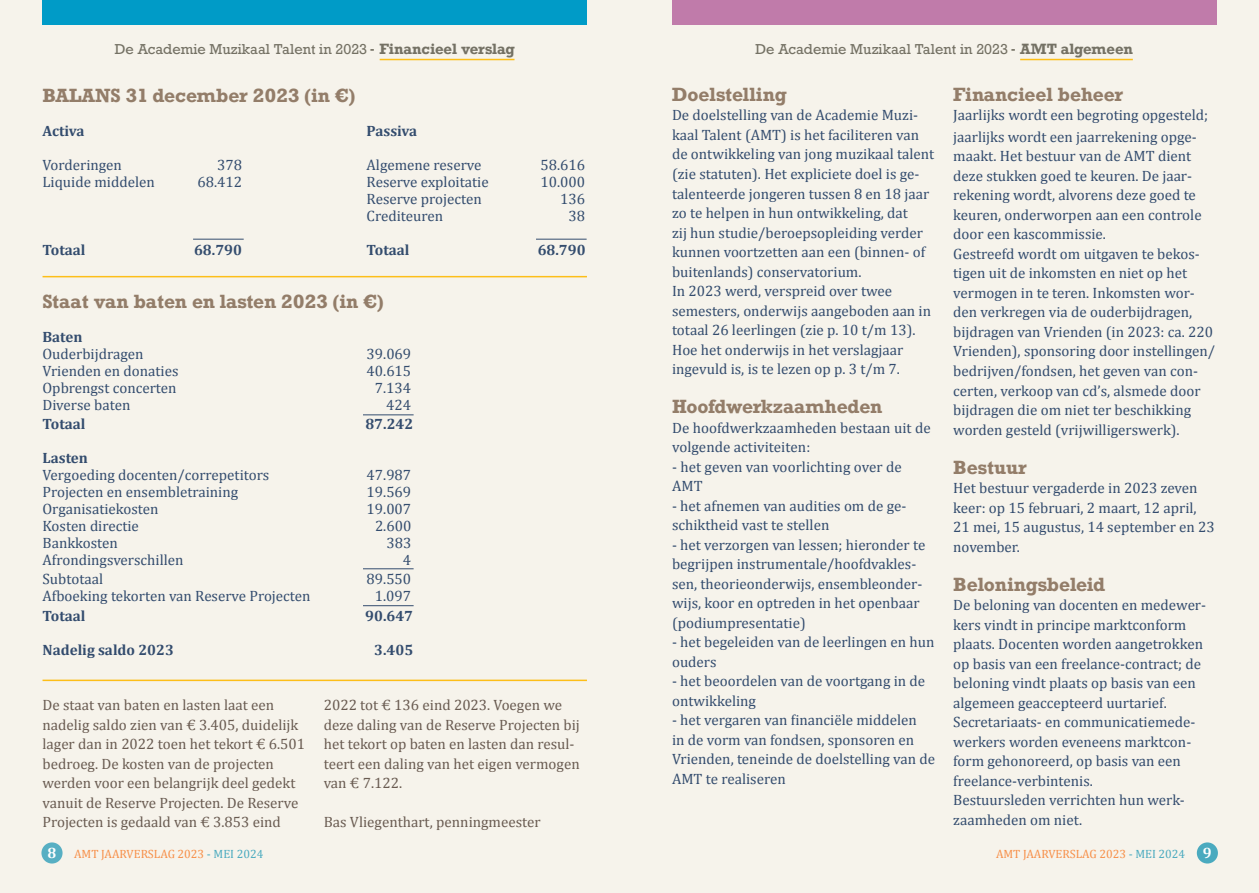
<style>
.page{position:relative;width:1259px;height:893px;background:#f6f3eb}
.page>*{position:absolute;margin:0;border:0;box-sizing:border-box;transform-origin:0 0}
.t1{font:700 18px "Rockwell";color:#937d69}
.t2{font:15px/19.5px "Cambria";color:#334c6e}
.t3{font:15px/19.5px "Cambria";color:#695b51}
.t4{font:700 15px "Cambria";color:#334c6e}
.t5{font:13.5px "Rockwell";color:#747164}
.t6{font:12px "Cambria";color:#f68f48}
.s1{font-family:"Cambria";font-weight:700;font-size:15px}
.s2{font-weight:700;font-size:14.1px}
.s3{font-weight:700;font-size:15px;color:#fff}
.s4{color:#4aaabf}
</style>
<div class="page">
<div style="left:1196px;top:842px;width:22px;height:21px;background:#4aaabf;border-radius:50%"></div>
<div style="left:41px;top:842px;width:22px;height:21px;background:#57afc3;border-radius:50%"></div>
<div style="left:43px;top:0;width:544px;height:24px;background:#009bc7"></div>
<div style="left:672px;top:0;width:544px;height:24px;background:#c07baa"></div>
<hr style="left:43px;top:276px;width:544px;height:1px;background:#fdbe18">
<hr style="left:1020px;top:59px;width:112px;height:1px;background:#fdbe18">
<hr style="left:380px;top:59px;width:134px;height:1px;background:#fdbe18">
<hr style="left:43px;top:680px;width:544px;height:1px;background:#fdbe18">
<hr style="left:363px;top:605px;width:50px;height:1px;background:#334c6e">
<hr style="left:363px;top:568px;width:50px;height:1px;background:#334c6e">
<hr style="left:363px;top:414px;width:50px;height:1px;background:#334c6e">
<hr style="left:193px;top:239px;width:51px;height:1px;background:#334c6e">
<hr style="left:536px;top:239px;width:50px;height:1px;background:#334c6e">
<p class="t5" style="left:115px;top:41px;width:401px">De Academie Muzikaal Talent in 2023 <span class="s1">-</span> <span class="s2">Financieel verslag</span></p>
<p class="t1" style="left:43px;top:84px;width:314px">BALANS 31 december 2023 (in €)</p>
<p class="t4" style="left:43px;top:120px;width:44px">Activa</p>
<p class="t4" style="left:367px;top:120px;width:52px">Passiva</p>
<p class="t2" style="left:43px;top:155px;width:81px">Vorderingen</p>
<p class="t2" style="left:217px;top:155px;width:26px">378</p>
<p class="t2" style="left:367px;top:155px;width:116px">Algemene reserve</p>
<p class="t2" style="left:540px;top:155px;width:46px">58.616</p>
<p class="t2" style="left:43px;top:172px;width:114px">Liquide middelen</p>
<p class="t2" style="left:197px;top:172px;width:46px">68.412</p>
<p class="t2" style="left:367px;top:172px;width:124px">Reserve exploitatie</p>
<p class="t2" style="left:540px;top:172px;width:46px">10.000</p>
<p class="t2" style="left:367px;top:189px;width:117px">Reserve projecten</p>
<p class="t2" style="left:560px;top:189px;width:26px">136</p>
<p class="t2" style="left:367px;top:206px;width:78px">Crediteuren</p>
<p class="t2" style="left:568px;top:206px;width:18px">38</p>
<p class="t4" style="left:43px;top:239px;width:44px">Totaal</p>
<p class="t4" style="left:194px;top:239px;width:49px">68.790</p>
<p class="t4" style="left:367px;top:239px;width:44px">Totaal</p>
<p class="t4" style="left:538px;top:239px;width:49px">68.790</p>
<p class="t1" style="left:43px;top:290px;width:343px">Staat van baten en lasten 2023 (in €)</p>
<p class="t4" style="left:43px;top:326px;width:42px">Baten</p>
<p class="t2" style="left:43px;top:344px;width:102px">Ouderbijdragen</p>
<p class="t2" style="left:367px;top:344px;width:46px">39.069</p>
<p class="t2" style="left:43px;top:361px;width:137px">Vrienden en donaties</p>
<p class="t2" style="left:367px;top:361px;width:46px">40.615</p>
<p class="t2" style="left:43px;top:378px;width:135px">Opbrengst concerten</p>
<p class="t2" style="left:375px;top:378px;width:38px">7.134</p>
<p class="t2" style="left:43px;top:395px;width:89px">Diverse baten</p>
<p class="t2" style="left:386px;top:395px;width:26px">424</p>
<p class="t4" style="left:43px;top:413px;width:44px">Totaal</p>
<p class="t4" style="left:365px;top:413px;width:49px">87.242</p>
<p class="t4" style="left:43px;top:447px;width:47px">Lasten</p>
<p class="t2" style="left:43px;top:465px;width:228px">Vergoeding docenten/correpetitors</p>
<p class="t2" style="left:367px;top:465px;width:46px">47.987</p>
<p class="t2" style="left:43px;top:482px;width:197px">Projecten en ensembletraining</p>
<p class="t2" style="left:367px;top:482px;width:46px">19.569</p>
<p class="t2" style="left:43px;top:499px;width:118px">Organisatiekosten</p>
<p class="t2" style="left:367px;top:499px;width:46px">19.007</p>
<p class="t2" style="left:43px;top:516px;width:98px">Kosten directie</p>
<p class="t2" style="left:375px;top:516px;width:38px">2.600</p>
<p class="t2" style="left:43px;top:533px;width:77px">Bankkosten</p>
<p class="t2" style="left:386px;top:533px;width:26px">383</p>
<p class="t2" style="left:43px;top:550px;width:142px">Afrondingsverschillen</p>
<p class="t2" style="left:403px;top:550px;width:10px">4</p>
<p class="t2" style="left:43px;top:569px;width:62px">Subtotaal</p>
<p class="t2" style="left:367px;top:569px;width:46px">89.550</p>
<p class="t2" style="left:43px;top:586px;width:269px">Afboeking tekorten van Reserve Projecten</p>
<p class="t2" style="left:375px;top:586px;width:38px">1.097</p>
<p class="t4" style="left:43px;top:605px;width:44px">Totaal</p>
<p class="t4" style="left:365px;top:605px;width:49px">90.647</p>
<p class="t4" style="left:43px;top:639px;width:133px">Nadelig saldo 2023</p>
<p class="t4" style="left:374px;top:639px;width:40px">3.405</p>
<p class="t3" style="left:43px;top:695px;width:264px">De staat van baten en lasten laat een nadelig saldo zien van € 3.405, duidelijk lager dan in 2022 toen het tekort € 6.501 bedroeg. De kosten van de projecten werden voor een belangrijk deel gedekt vanuit de Reserve Projecten. De Reserve Projecten is gedaald van € 3.853 eind</p>
<p class="t3" style="left:324px;top:695px;width:258px">2022 tot € 136 eind 2023. Voegen we deze daling van de Reserve Projecten bij het tekort op baten en lasten dan resul&shy;teert een daling van het eigen vermogen van € 7.122.</p>
<p class="t3" style="left:324px;top:812px;width:218px">Bas Vliegenthart, penningmeester</p>
<p class="t5" style="left:755px;top:41px;width:379px">De Academie Muzikaal Talent in 2023 <span class="s1">-</span> <span class="s2">AMT algemeen</span></p>
<p class="t1" style="left:672px;top:83px;width:116px">Doelstelling</p>
<p class="t2" style="left:672px;top:106px;width:264px">De doelstelling van de Academie Muzi&shy;kaal Talent (AMT) is het faciliteren van de ontwikkeling van jong muzikaal talent (zie statuten). Het expliciete doel is ge&shy;talenteerde jongeren tussen 8 en 18 jaar zo te helpen in hun ontwikkeling, dat<br>zij hun studie/beroepsopleiding verder kunnen voortzetten aan een (binnen- of buitenlands) conservatorium.</p>
<p class="t2" style="left:672px;top:281px;width:261px">In 2023 werd, verspreid over twee semesters, onderwijs aangeboden aan in totaal 26 leerlingen (zie p. 10 t/m 13).</p>
<p class="t2" style="left:672px;top:340px;width:233px">Hoe het onderwijs in het verslagjaar ingevuld is, is te lezen op p. 3 t/m 7.</p>
<p class="t1" style="left:672px;top:395px;width:212px">Hoofdwerkzaamheden</p>
<p class="t2" style="left:672px;top:418px;width:260px">De hoofdwerkzaamheden bestaan uit de volgende activiteiten:</p>
<p class="t2" style="left:672px;top:457px;width:231px">- het geven van voorlichting over de<br>AMT</p>
<p class="t2" style="left:672px;top:496px;width:236px">- het afnemen van audities om de ge&shy;schiktheid vast te stellen</p>
<p class="t2" style="left:672px;top:535px;width:255px">- het verzorgen van lessen; hieronder te begrijpen instrumentale/hoofdvakles&shy;sen, theorieonderwijs, ensembleonder&shy;wijs, koor en optreden in het openbaar (podiumpresentatie)</p>
<p class="t2" style="left:672px;top:632px;width:264px">- het begeleiden van de leerlingen en hun ouders</p>
<p class="t2" style="left:672px;top:671px;width:255px">- het beoordelen van de voortgang in de ontwikkeling</p>
<p class="t2" style="left:672px;top:710px;width:265px">- het vergaren van financiële middelen<br>in de vorm van fondsen, sponsoren en Vrienden, teneinde de doelstelling van de AMT te realiseren</p>
<p class="t1" style="left:953px;top:83px;width:172px">Financieel beheer</p>
<p class="t2" style="left:953px;top:105px;width:256px;line-height:21.5px">Jaarlijks wordt een begroting opgesteld; jaarlijks wordt een jaarrekening opge-</p>
<p class="t2" style="left:953px;top:147px;width:250px">maakt. Het bestuur van de AMT dient deze stukken goed te keuren. De jaar&shy;rekening wordt, alvorens deze goed te keuren, onderworpen aan een controle door een kascommissie.</p>
<p class="t2" style="left:953px;top:244px;width:263px">Gestreefd wordt om uitgaven te bekos&shy;tigen uit de inkomsten en niet op het vermogen in te teren. Inkomsten wor&shy;den verkregen via de ouderbijdragen, bijdragen van Vrienden (in 2023: ca. 220<br>Vrienden), sponsoring door instellingen/ bedrijven/fondsen, het geven van con&shy;certen, verkoop van cd’s, alsmede door bijdragen die om niet ter beschikking worden gesteld (vrijwilligerswerk).</p>
<p class="t1" style="left:953px;top:455px;width:75px">Bestuur</p>
<p class="t2" style="left:953px;top:478px;width:263px">Het bestuur vergaderde in 2023 zeven keer: op 15 februari, 2 maart, 12 april,<br>21 mei, 15 augustus, 14 september en 23 november.</p>
<p class="t1" style="left:953px;top:572px;width:154px">Beloningsbeleid</p>
<p class="t2" style="left:953px;top:595px;width:254px">De beloning van docenten en medewer&shy;kers vindt in principe marktconform plaats. Docenten worden aangetrokken op basis van een freelance-contract; de beloning vindt plaats op basis van een algemeen geaccepteerd uurtarief.</p>
<p class="t2" style="left:953px;top:712px;width:244px">Secretariaats- en communicatiemede&shy;werkers worden eveneens marktcon&shy;form gehonoreerd, op basis van een freelance-verbintenis.</p>
<p class="t2" style="left:953px;top:790px;width:233px">Bestuursleden verrichten hun werk&shy;zaamheden om niet.</p>
<p class="t6" style="left:47px;top:847px;width:217px"><span class="s3">8</span> AMT JAARVERSLAG 2023 <span class="s4">- MEI 2024</span></p>
<p class="t6" style="left:996px;top:847px;width:217px">AMT JAARVERSLAG 2023 <span class="s4">- MEI 2024</span> <span class="s3">9</span></p>
</div>
